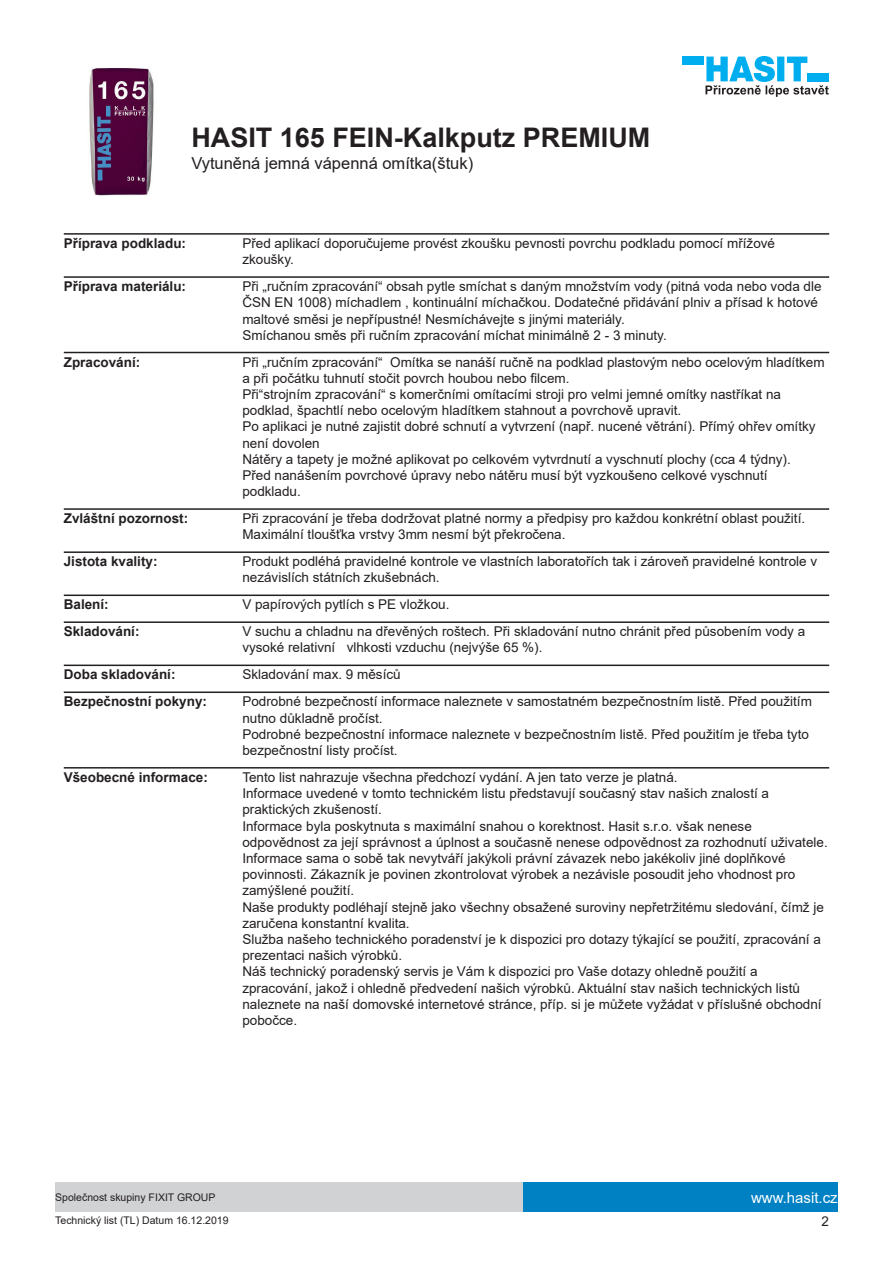
<style>
.page{position:relative;width:893px;height:1263px;background:#fff}
.page>*{position:absolute;margin:0;border:0;box-sizing:border-box;transform-origin:0 0}
.t1{font:700 27px "Arial";color:#231f20}
.t2{font:16.5px "Arial";color:#231f20}
.t3{font:15px "Arial";color:#fff}
.t4{font:13.5px/16.2px "Arial";color:#231f20}
.t5{font:700 13.5px "Arial";color:#231f20}
.t6{font:10.5px "Arial";color:#231f20}
</style>
<div class="page">
<img style="left:89px;top:68px;width:65px;height:128px">
<div style="left:683px;top:57px;width:21px;height:8px;background:#00aeef"></div>
<svg style="left:705px;top:56px;width:124px;height:41px"></svg>
<div style="left:523px;top:1182px;width:315px;height:30px;background:#0081c3"></div>
<div style="left:55px;top:1182px;width:468px;height:30px;background:#d1d2d4"></div>
<hr style="left:64px;top:233px;width:765px;height:2px;background:#231f20">
<hr style="left:64px;top:276px;width:765px;height:2px;background:#231f20">
<hr style="left:64px;top:352px;width:765px;height:1px;background:#231f20">
<hr style="left:64px;top:508px;width:765px;height:2px;background:#231f20">
<hr style="left:64px;top:551px;width:765px;height:2px;background:#231f20">
<hr style="left:64px;top:594px;width:765px;height:2px;background:#231f20">
<hr style="left:64px;top:621px;width:765px;height:2px;background:#231f20">
<hr style="left:64px;top:664px;width:765px;height:2px;background:#231f20">
<hr style="left:64px;top:691px;width:765px;height:2px;background:#231f20">
<hr style="left:64px;top:767px;width:765px;height:1px;background:#231f20">
<h1 class="t1" style="left:191px;top:119px;width:461px">HASIT 165 FEIN-Kalkputz PREMIUM</h1>
<p class="t2" style="left:191px;top:152px;width:283px">Vytuněná jemná vápenná omítka(štuk)</p>
<p class="t5" style="left:64px;top:234px;width:124px">Příprava podkladu:</p>
<p class="t4" style="left:242px;top:235px;width:534px">Před aplikací doporučujeme provést zkoušku pevnosti povrchu podkladu pomocí mřížové zkoušky.</p>
<p class="t5" style="left:64px;top:277px;width:124px">Příprava materiálu:</p>
<p class="t4" style="left:242px;top:278px;width:581px">Při „ručním zpracování“ obsah pytle smíchat s daným množstvím vody (pitná voda nebo voda dle ČSN EN 1008) míchadlem , kontinuální míchačkou. Dodatečné přidávání plniv a přísad k hotové maltové směsi je nepřípustné! Nesmíchávejte s jinými materiály.<br>Smíchanou směs při ručním zpracování míchat minimálně 2 - 3 minuty.</p>
<p class="t5" style="left:64px;top:352px;width:78px">Zpracování:</p>
<p class="t4" style="left:242px;top:354px;width:584px">Při „ručním zpracování“ Omítka se nanáší ručně na podklad plastovým nebo ocelovým hladítkem a při počátku tuhnutí stočit povrch houbou nebo filcem.<br>Při“strojním zpracování“ s komerčními omítacími stroji pro velmi jemné omítky nastříkat na podklad, špachtlí nebo ocelovým hladítkem stahnout a povrchově upravit.<br>Po aplikaci je nutné zajistit dobré schnutí a vytvrzení (např. nucené větrání). Přímý ohřev omítky není dovolen<br>Nátěry a tapety je možné aplikovat po celkovém vytvrdnutí a vyschnutí plochy (cca 4 týdny).<br>Před nanášením povrchové úpravy nebo nátěru musí být vyzkoušeno celkové vyschnutí podkladu.</p>
<p class="t5" style="left:64px;top:509px;width:126px">Zvláštní pozornost:</p>
<p class="t4" style="left:242px;top:510px;width:564px">Při zpracování je třeba dodržovat platné normy a předpisy pro každou konkrétní oblast použití.<br>Maximální tloušťka vrstvy 3mm nesmí být překročena.</p>
<p class="t5" style="left:64px;top:552px;width:95px">Jistota kvality:</p>
<p class="t4" style="left:242px;top:553px;width:576px">Produkt podléhá pravidelné kontrole ve vlastních laboratořích tak i zároveň pravidelné kontrole v nezávislích státních zkušebnách.</p>
<p class="t5" style="left:64px;top:595px;width:47px">Balení:</p>
<p class="t4" style="left:242px;top:596px;width:209px">V papírových pytlích s PE vložkou.</p>
<p class="t5" style="left:64px;top:622px;width:77px">Skladování:</p>
<p class="t4" style="left:242px;top:623px;width:564px">V suchu a chladnu na dřevěných roštech. Při skladování nutno chránit před působením vody a vysoké relativní vlhkosti vzduchu (nejvýše 65 %).</p>
<p class="t5" style="left:64px;top:665px;width:113px">Doba skladování:</p>
<p class="t4" style="left:242px;top:666px;width:160px">Skladování max. 9 měsíců</p>
<p class="t5" style="left:64px;top:692px;width:145px">Bezpečnostní pokyny:</p>
<p class="t4" style="left:242px;top:693px;width:571px">Podrobné bezpečností informace naleznete v samostatném bezpečnostním listě. Před použitím nutno důkladně pročíst.<br>Podrobné bezpečnostní informace naleznete v bezpečnostním listě. Před použitím je třeba tyto bezpečnostní listy pročíst.</p>
<p class="t5" style="left:64px;top:768px;width:146px">Všeobecné informace:</p>
<p class="t4" style="left:242px;top:769px;width:587px">Tento list nahrazuje všechna předchozí vydání. A jen tato verze je platná.<br>Informace uvedené v tomto technickém listu představují současný stav našich znalostí a praktických zkušeností.<br>Informace byla poskytnuta s maximální snahou o korektnost. Hasit s.r.o. však nenese odpovědnost za její správnost a úplnost a současně nenese odpovědnost za rozhodnutí uživatele.<br>Informace sama o sobě tak nevytváří jakýkoli právní závazek nebo jakékoliv jiné doplňkové povinnosti. Zákazník je povinen zkontrolovat výrobek a nezávisle posoudit jeho vhodnost pro zamýšlené použití.<br>Naše produkty podléhají stejně jako všechny obsažené suroviny nepřetržitému sledování, čímž je zaručena konstantní kvalita.<br>Služba našeho technického poradenství je k dispozici pro dotazy týkající se použití, zpracování a prezentaci našich výrobků.<br>Náš technický poradenský servis je Vám k dispozici pro Vaše dotazy ohledně použití a zpracování, jakož i ohledně předvedení našich výrobků. Aktuální stav našich technických listů naleznete na naší domovské internetové stránce, příp. si je můžete vyžádat v příslušné obchodní pobočce.</p>
<p class="t6" style="left:55px;top:1190px;width:162px">Společnost skupiny FIXIT GROUP</p>
<p class="t3" style="left:751px;top:1187px;width:88px">www.hasit.cz</p>
<p class="t6" style="left:55px;top:1213px;width:175px">Technický list (TL) Datum 16.12.2019</p>
<p class="t4" style="left:821px;top:1213px;width:9px">2</p>
</div>
